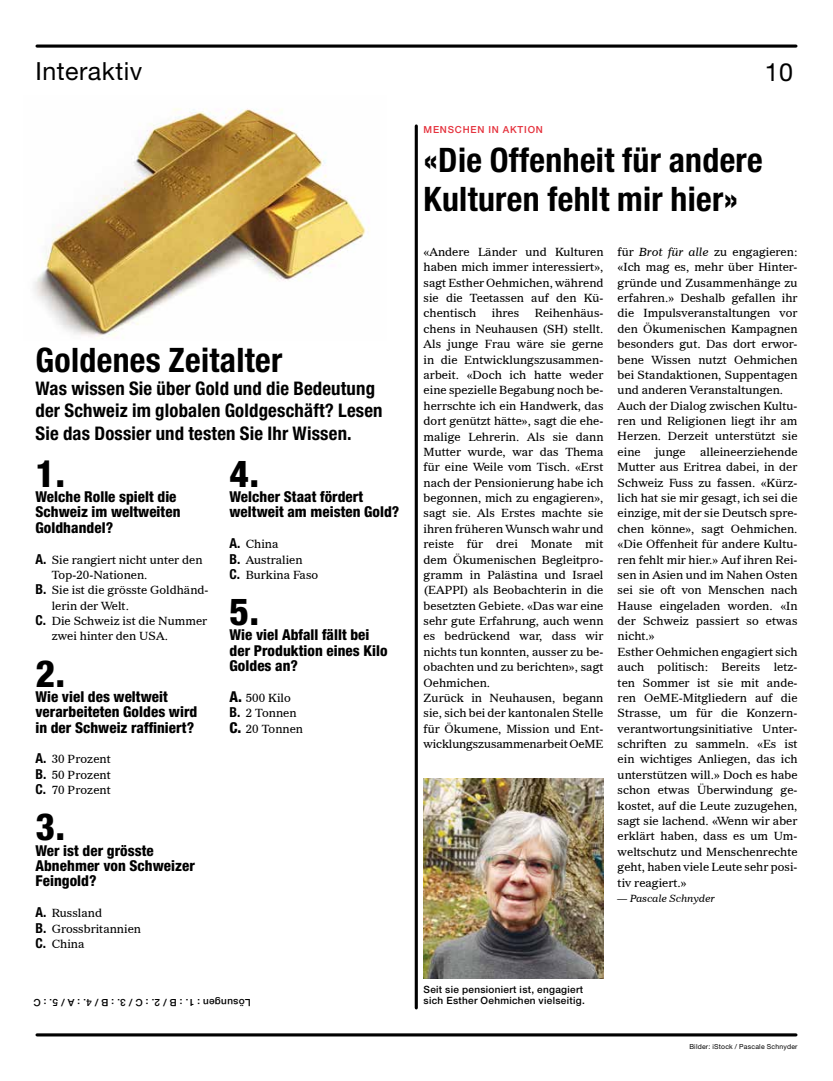
<style>
.page{position:relative;width:833px;height:1081px;background:#fff}
.page>*{position:absolute;margin:0;border:0;box-sizing:border-box;transform-origin:0 0}
.t1{font:800 condensed 37.5px "Helvetica Neue LT Std";color:#000}
.t2{font:700 condensed 33.75px/38.8px "Helvetica Neue LT Std";letter-spacing:.01em;color:#000}
.t3{font:25px "Helvetica Neue LT Std";letter-spacing:.02em;color:#000}
.t4{font:700 condensed 18.75px/22.5px "Helvetica Neue LT Std";letter-spacing:.01em;color:#000}
.t5{font:800 condensed 15px/15.4px "Helvetica Neue LT Std";letter-spacing:.005em;color:#000}
.t6{font:11.38px/15.4px "Imperial BT";letter-spacing:.005em;color:#000}
.t7{font:500 10px/11.8px "Helvetica Neue LT Std";letter-spacing:.03em;color:#000}
.t8{font:italic 10px "Imperial BT";letter-spacing:.005em;color:#000}
.t9{font:500 9.75px "Helvetica Neue LT Std";letter-spacing:.08em;color:#e5323d}
.t10{font:6.88px "Helvetica Neue LT Std";letter-spacing:.03em;color:#000}
.s1{font-family:"Helvetica Neue LT Std";font-weight:700;font-stretch:condensed;font-size:13.75px}
.s2{font-family:"Helvetica Neue LT Std";font-weight:800;font-stretch:condensed;font-size:15px}
.s3{font-style:italic}
</style>
<div class="page">
<hr style="left:37px;top:45px;width:759px;height:3px;background:#000">
<img style="left:34px;top:108px;width:336px;height:231px">
<hr style="left:37px;top:1033px;width:759px;height:3px;background:#000">
<hr style="left:415px;top:126px;width:3px;height:882px;background:#000">
<img style="left:423px;top:778px;width:180px;height:200px">
<h3 class="t3" style="left:35px;top:56px;width:108px">Interaktiv</h3>
<h3 class="t3" style="left:765px;top:57px;width:30px">10</h3>
<h2 class="t2" style="left:35px;top:340px;width:248px">Goldenes Zeitalter</h2>
<h3 class="t4" style="left:35px;top:377px;width:349px">Was wissen Sie über Gold und die Bedeutung der Schweiz im globalen Goldgeschäft? Lesen<br>Sie das Dossier und testen Sie Ihr Wissen.</h3>
<h1 class="t1" style="left:35px;top:450px;width:31px">1.</h1>
<h3 class="t5" style="left:35px;top:489px;width:146px">Welche Rolle spielt die<br>Schweiz im weltweiten<br>Goldhandel?</h3>
<p class="t6" style="left:35px;top:552px;width:169px"><span class="s1">A.</span> Sie rangiert nicht unter den</p>
<p class="t6" style="left:52px;top:567px;width:97px">Top-20-Nationen.</p>
<p class="t6" style="left:35px;top:582px;width:175px"><span class="s1">B.</span> Sie ist die grösste Goldhänd-</p>
<p class="t6" style="left:52px;top:598px;width:79px">lerin der Welt.</p>
<p class="t6" style="left:35px;top:613px;width:173px"><span class="s1">C.</span> Die Schweiz ist die Nummer</p>
<p class="t6" style="left:52px;top:628px;width:118px">zwei hinter den USA.</p>
<h1 class="t1" style="left:35px;top:650px;width:31px">2.</h1>
<h3 class="t5" style="left:35px;top:688px;width:163px">Wie viel des weltweit verarbeiteten Goldes wird in der Schweiz raffiniert?</h3>
<p class="t6" style="left:35px;top:751px;width:77px;text-align:justify"><span class="s1">A.</span> 30 Prozent <span class="s1">B.</span> 50 Prozent <span class="s1">C.</span> 70 Prozent</p>
<h1 class="t1" style="left:35px;top:804px;width:31px">3.</h1>
<h3 class="t5" style="left:35px;top:842px;width:161px">Wer ist der grösste<br>Abnehmer von Schweizer<br>Feingold?</h3>
<p class="t6" style="left:35px;top:905px;width:107px"><span class="s1">A.</span> Russland<br><span class="s1">B.</span> Grossbritannien<br><span class="s1">C.</span> China</p>
<h1 class="t1" style="left:229px;top:450px;width:31px">4.</h1>
<h3 class="t5" style="left:229px;top:489px;width:171px">Welcher Staat fördert weltweit am meisten Gold?</h3>
<p class="t6" style="left:229px;top:536px;width:90px"><span class="s1">A.</span> China<br><span class="s1">B.</span> Australien<br><span class="s1">C.</span> Burkina Faso</p>
<h1 class="t1" style="left:229px;top:588px;width:31px">5.</h1>
<h3 class="t5" style="left:229px;top:627px;width:159px">Wie viel Abfall fällt bei der Produktion eines Kilo<br>Goldes an?</h3>
<p class="t6" style="left:229px;top:690px;width:75px"><span class="s2">A.</span> 500 Kilo<br><span class="s1">B.</span> 2 Tonnen<br><span class="s2">C.</span> 20 Tonnen</p>
<p class="t7" style="left:251px;top:1008px;width:219px;rotate:-180deg">Lösungen : 1. : B / 2. : C / 3. : B / 4. : A / 5. : C</p>
<p class="t9" style="left:423px;top:124px;width:121px">MENSCHEN IN AKTION</p>
<h2 class="t2" style="left:423px;top:141px;width:341px">«Die Offenheit für andere<br>Kulturen fehlt mir hier»</h2>
<p class="t6" style="left:423px;top:244px;width:181px;text-align:justify">«Andere Länder und Kulturen haben mich immer interessiert», sagt Esther Oehmichen, während sie die Teetassen auf den Kü&shy;chentisch</p>
<p class="t6" style="left:423px;top:306px;width:181px;text-indent:111px">Reihenhäus&shy;chens in Neuhausen (SH) stellt.<br>Als junge Frau wäre sie gerne in die Entwicklungszusammen&shy;arbeit. «Doch ich hatte weder eine spezielle Begabung noch be&shy;herrschte ich ein Handwerk, das dort genützt hätte», sagt die ehe&shy;malige Lehrerin. Als sie dann<br>Mutter wurde, war das Thema für eine Weile vom Tisch. «Erst nach der Pensionierung habe ich begonnen, mich zu engagieren», sagt sie. Als Erstes machte sie ihren früheren Wunsch wahr und reiste für drei Monate mit dem Ökumenischen Begleitpro&shy;gramm in Palästina und Israel (EAPPI) als Beobachterin in die besetzten Gebiete. «Das war eine sehr gute Erfahrung, auch wenn es bedrückend war, dass wir nichts tun konnten, ausser zu be&shy;obachten und zu berichten», sagt<br>Oehmichen.<br>Zurück in Neuhausen, begann sie, sich bei der kantonalen Stelle für Ökumene, Mission und Ent&shy;wicklungszusammenarbeit OeME</p>
<p class="t6" style="left:492px;top:306px;width:29px">ihres</p>
<p class="t6" style="left:617px;top:244px;width:181px">für <span class="s3">Brot für alle</span> zu engagieren: «Ich mag es, mehr über Hinter&shy;gründe und Zusammenhänge zu erfahren.» Deshalb gefallen ihr die Impulsveranstaltungen vor den Ökumenischen Kampagnen besonders gut. Das dort erwor&shy;bene Wissen nutzt Oehmichen bei Standaktionen, Suppentagen und anderen Veranstaltungen.<br>Auch der Dialog zwischen Kultu&shy;ren und Religionen liegt ihr am<br>Herzen. Derzeit unterstützt sie eine</p>
<p class="t6" style="left:617px;top:444px;width:181px;text-indent:82px">alleineerziehende<br>Mutter aus Eritrea dabei, in der<br>Schweiz Fuss zu fassen. «Kürz&shy;lich hat sie mir gesagt, ich sei die einzige, mit der sie Deutsch spre&shy;chen könne», sagt Oehmichen. «Die Offenheit für andere Kultu&shy;ren fehlt mir hier.» Auf ihren Rei&shy;sen in Asien und im Nahen Osten sei sie oft von Menschen nach<br>Hause eingeladen worden. «In der Schweiz passiert so etwas nicht.»<br>Esther Oehmichen engagiert sich auch politisch: Bereits letz&shy;ten Sommer ist sie mit ande&shy;ren OeME-Mitgliedern auf die<br>Strasse, um für die Konzern&shy;verantwortungsinitiative Unter&shy;schriften zu sammeln. «Es ist ein wichtiges Anliegen, das ich unterstützen will.» Doch es habe schon etwas Überwindung ge&shy;kostet, auf die Leute zuzugehen, sagt sie lachend. «Wenn wir aber erklärt haben, dass es um Um&shy;weltschutz und Menschenrechte geht, haben viele Leute sehr posi&shy;tiv reagiert.»</p>
<p class="t8" style="left:617px;top:892px;width:99px">— Pascale Schnyder</p>
<p class="t6" style="left:655px;top:444px;width:32px">junge</p>
<p class="t7" style="left:423px;top:983px;width:163px">Seit sie pensioniert ist, engagiert sich Esther Oehmichen vielseitig.</p>
<p class="t10" style="left:689px;top:1042px;width:110px">Bilder: iStock / Pascale Schnyder</p>
</div>
